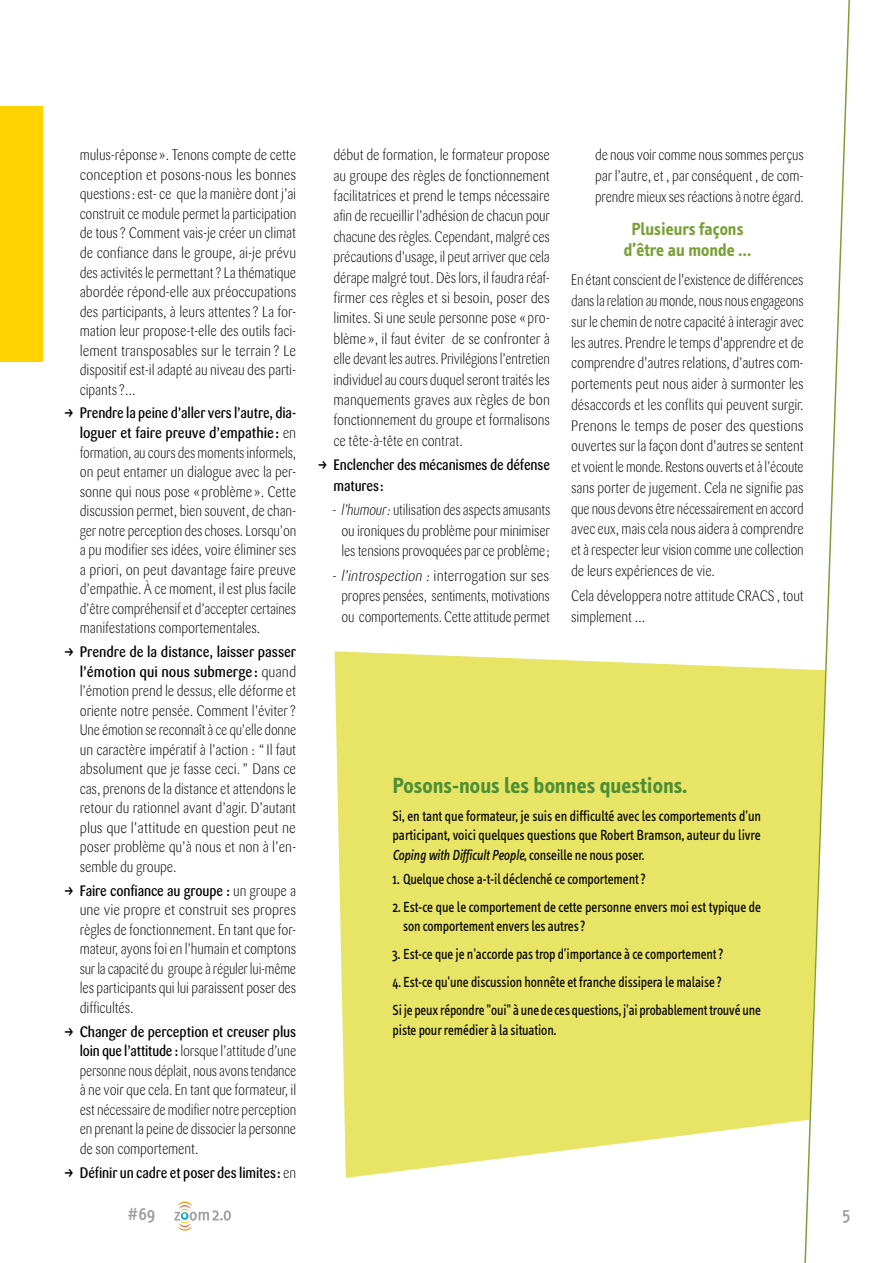
<style>
.page{position:relative;width:893px;height:1263px;background:#fff}
.page>*{position:absolute;margin:0;border:0;box-sizing:border-box;transform-origin:0 0}
.t1{font:700 22.5px "Info Text";color:#4e8f36}
.t2{font:700 18px/20.7px "Info Text";color:#7ba038;text-align:center}
.t3{font:500 18px "Info Text";color:#9d9d9c}
.t4{font:300 15px/19.5px "Sari";letter-spacing:-.015em;color:#000;text-align:justify;scale:.86 1}
.t5{font:300 15px/20.7px "Sari";letter-spacing:-.015em;color:#000;text-align:justify;scale:.83 1}
.t6{font:300 15px/19.5px "Sari";letter-spacing:-.015em;color:#000;text-align:justify;scale:.9 1}
.t7{font:300 15px/19.5px "Sari";letter-spacing:-.015em;color:#000;text-align:justify;scale:.88 1}
.t8{font:15px/19.5px "Info Text";letter-spacing:-.01em;color:#000;text-align:justify;scale:.89 1}
.t9{font:15px/28px "Info Text";letter-spacing:-.01em;color:#000;scale:.88 1}
.t10{font:300 15px/19.5px "Sari";letter-spacing:-.015em;color:#000;text-align:justify;scale:.84 1}
.t11{font:500 15px/20.4px "Sari";letter-spacing:-.01em;color:#000;scale:.86 1}
.t12{font:300 15px/20.7px "Sari";letter-spacing:-.015em;color:#000;scale:.85 1}
.s1{font-weight:500}
.s2{font-weight:300}
.s3{font-style:italic}
</style>
<div class="page">
<svg style="left:174px;top:1201px;width:57px;height:30px"></svg>
<svg style="left:804px;top:0;width:46px;height:1263px"></svg>
<div style="left:0;top:106px;width:43px;height:255px;background:#ffd300"></div>
<svg style="left:334px;top:651px;width:491px;height:527px;background:#e9e674"></svg>
<p class="t4" style="left:80px;top:146px;width:253px">mulus-réponse». Tenons compte de cette conception et posons-nous les bonnes questions: est- ce que la manière dont j’ai construit ce module permet la participation de tous? Comment vais-je créer un climat de confiance dans le groupe, ai-je prévu des activités le permettant? La thématique abordée répond-elle aux préoccupations des participants, à leurs attentes? La for&shy;mation leur propose-t-elle des outils faci&shy;lement transposables sur le terrain? Le dispositif est-il adapté au niveau des parti&shy;cipants?…</p>
<p class="t7" style="left:80px;top:404px;width:248px"><span class="s1">Prendre la peine d’aller vers l’autre, dia&shy;loguer et faire preuve d’empathie:</span> en formation, au cours des moments informels, on peut entamer un dialogue avec la per&shy;sonne qui nous pose «problème». Cette discussion permet, bien souvent, de chan&shy;ger notre perception des choses. Lorsqu’on a pu modifier ses idées, voire éliminer ses a priori, on peut davantage faire preuve d’empathie. À ce moment, il est plus facile d’être compréhensif et d’accepter certaines manifestations comportementales.</p>
<p class="t6" style="left:80px;top:642px;width:242px"><span class="s1">Prendre de la distance, laisser passer l’émotion qui nous submerge :</span> quand l’émotion prend le dessus, elle déforme et oriente notre pensée. Comment l’éviter?<br>Une émotion se reconnaît à ce qu’elle donne un caractère impératif à l’action : “Il faut absolument que je fasse ceci.” Dans ce cas, prenons de la distance et attendons le retour du rationnel avant d’agir. D’autant plus que l’attitude en question peut ne poser problème qu’à nous et non à l’en&shy;semble du groupe.</p>
<p class="t4" style="left:80px;top:881px;width:253px"><span class="s1">Faire confiance au groupe :</span> un groupe a une vie propre et construit ses propres règles de fonctionnement. En tant que for&shy;mateur, ayons foi en l’humain et comptons sur la capacité du groupe à réguler lui-même les participants qui lui paraissent poser des difficultés.</p>
<p class="t10" style="left:80px;top:1022px;width:259px"><span class="s1">Changer de perception et creuser plus loin que l’attitude :</span> lorsque l’attitude d’une personne nous déplait, nous avons tendance à ne voir que cela. En tant que formateur, il est nécessaire de modifier notre perception en prenant la peine de dissocier la personne de son comportement.</p>
<p class="t11" style="left:80px;top:1162px;width:253px">Définir un cadre et poser des limites: <span class="s2">en</span></p>
<p class="t4" style="left:333px;top:145px;width:253px;line-height:20.4px">début de formation, le formateur propose au groupe des règles de fonctionnement facilitatrices et prend le temps nécessaire afin de recueillir l’adhésion de chacun pour chacune des règles. Cependant, malgré ces précautions d’usage, il peut arriver que cela dérape malgré tout. Dès lors, il faudra réaf&shy;firmer ces règles et si besoin, poser des limites. Si une seule personne pose «pro&shy;blème», il faut éviter de se confronter à elle devant les autres. Privilégions l’entretien individuel au cours duquel seront traités les manquements graves aux règles de bon fonctionnement du groupe et formalisons ce tête-à-tête en contrat.</p>
<p class="t11" style="left:333px;top:455px;width:253px">Enclencher des mécanismes de défense matures:</p>
<p class="t5" style="left:332px;top:500px;width:264px;text-align:center">- <span class="s3">l’humour:</span> utilisation des aspects amusants ou ironiques du problème pour minimiser les tensions provoquées par ce problème;</p>
<p class="t6" style="left:341px;top:566px;width:233px;line-height:20.4px;text-indent:-9px">- <span class="s3">l’introspection :</span> interrogation sur ses propres pensées, sentiments, motivations ou comportements. Cette attitude permet</p>
<p class="t5" style="left:595px;top:145px;width:253px">de nous voir comme nous sommes perçus par l’autre, et , par conséquent , de com&shy;prendre mieux ses réactions à notre égard.</p>
<p class="t2" style="left:624px;top:219px;width:129px">Plusieurs façons d’être au monde …</p>
<p class="t5" style="left:571px;top:270px;width:282px">En étant conscient de l'existence de différences dans la relation au monde, nous nous engageons sur le chemin de notre capacité à interagir avec les autres. Prendre le temps d'apprendre et de comprendre d'autres relations, d’autres com&shy;portements peut nous aider à surmonter les désaccords et les conflits qui peuvent surgir.<br>Prenons le temps de poser des questions ouvertes sur la façon dont d'autres se sentent et voient le monde. Restons ouverts et à l’écoute sans porter de jugement. Cela ne signifie pas que nous devons être nécessairement en accord avec eux, mais cela nous aidera à comprendre et à respecter leur vision comme une collection de leurs expériences de vie.</p>
<p class="t12" style="left:571px;top:585px;width:275px">Cela développera notre attitude CRACS , tout simplement …</p>
<h1 class="t1" style="left:393px;top:772px;width:296px">Posons-nous les bonnes questions.</h1>
<p class="t8" style="left:393px;top:806px;width:415px">Si, en tant que formateur, je suis en difficulté avec les comportements d'un participant, voici quelques questions que Robert Bramson, auteur du livre <span class="s3">Coping with Difficult People</span>, conseille ne nous poser.</p>
<p class="t9" style="left:393px;top:865px;width:289px">1. Quelque chose a-t-il déclenché ce comportement ?</p>
<p class="t8" style="left:403px;top:897px;width:404px;text-indent:-10px">2. Est-ce que le comportement de cette personne envers moi est typique de son comportement envers les autres ?</p>
<p class="t9" style="left:393px;top:940px;width:378px">3. Est-ce que je n'accorde pas trop d'importance à ce comportement ?</p>
<p class="t9" style="left:393px;top:968px;width:420px">4. Est-ce qu'une discussion honnête et franche dissipera le malaise?<br>Si je peux répondre "oui" à une de ces questions, j'ai probablement trouvé une</p>
<p class="t9" style="left:393px;top:1016px;width:187px">piste pour remédier à la situation.</p>
<p class="t3" style="left:128px;top:1204px;width:29px">#69</p>
<p class="t3" style="left:842px;top:1204px;width:10px">5</p>
</div>
